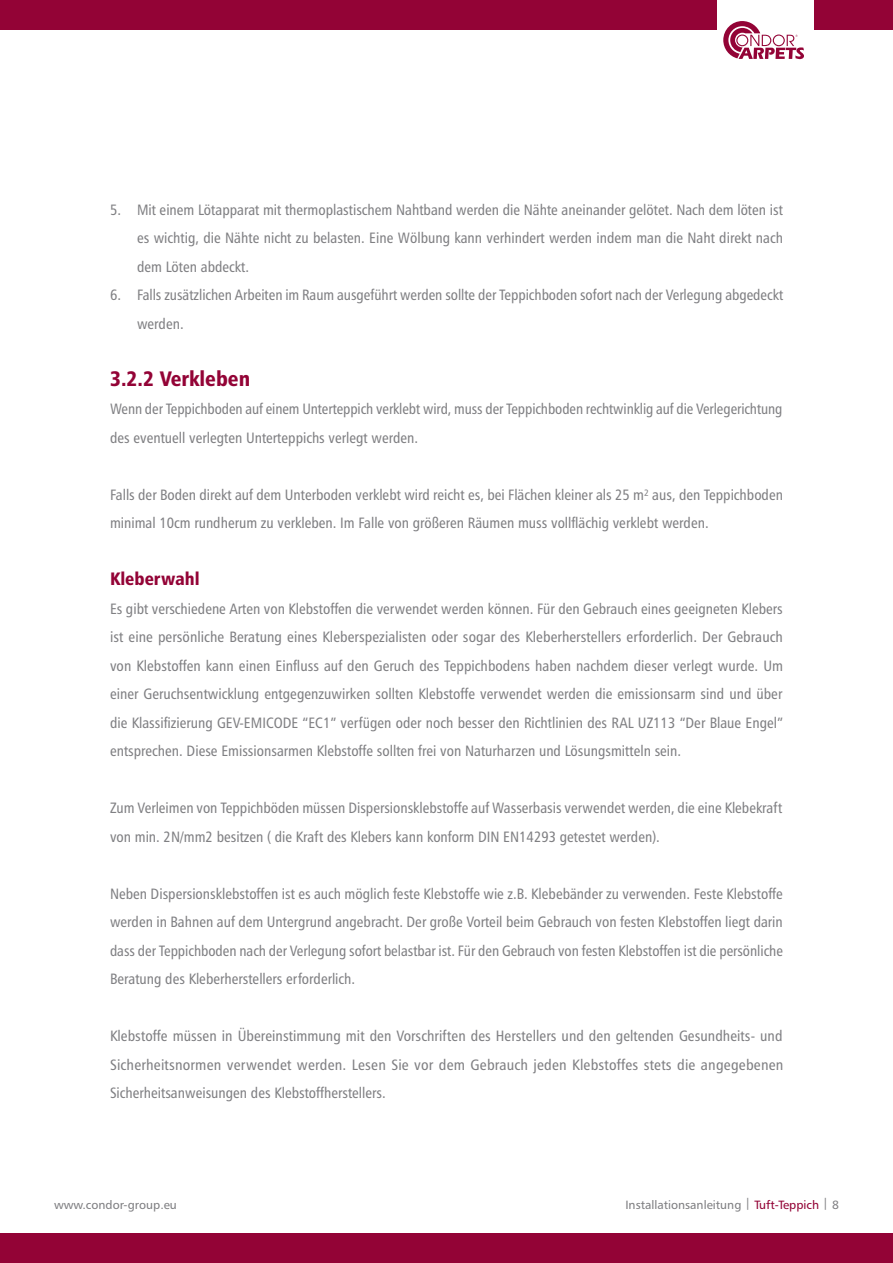
<style>
.page{position:relative;width:893px;height:1263px;background:#fff}
.page>*{position:absolute;margin:0;border:0;box-sizing:border-box;transform-origin:0 0}
.t1{font:21px "Humanist 777 BT Black Condensed B";color:#930336}
.t2{font:18px "Humanist 777 BT Black Condensed B";color:#930336}
.t3{font:15px/28.5px "Humanist 777 BT Roman Condensed B";color:#808083;text-align:justify}
.t4{font:12px "Humanist 777 BT Roman B";color:#808083}
.s1{color:#930336}
</style>
<div class="page">
<div style="left:0;top:0;width:893px;height:30px;background:#930336"></div>
<div style="left:0;top:1233px;width:893px;height:30px;background:#930336"></div>
<div style="left:717px;top:0;width:97px;height:73px;background:#fff"></div>
<svg style="left:723px;top:21px;width:81px;height:38px"></svg>
<p class="t3" style="left:137px;top:195px;width:647px;text-indent:-27px">5. Mit einem Lötapparat mit thermoplastischem Nahtband werden die Nähte aneinander gelötet. Nach dem löten ist es wichtig, die Nähte nicht zu belasten. Eine Wölbung kann verhindert werden indem man die Naht direkt nach dem Löten abdeckt.</p>
<p class="t3" style="left:137px;top:280px;width:648px;text-indent:-27px">6. Falls zusätzlichen Arbeiten im Raum ausgeführt werden sollte der Teppichboden sofort nach der Verlegung abgedeckt werden.</p>
<h1 class="t1" style="left:110px;top:365px;width:142px">3.2.2 Verkleben</h1>
<p class="t3" style="left:110px;top:394px;width:674px">Wenn der Teppichboden auf einem Unterteppich verklebt wird, muss der Teppichboden rechtwinklig auf die Verlegerichtung des eventuell verlegten Unterteppichs verlegt werden.</p>
<p class="t3" style="left:110px;top:480px;width:674px">Falls der Boden direkt auf dem Unterboden verklebt wird reicht es, bei Flächen kleiner als 25 m² aus, den Teppichboden minimal 10cm rundherum zu verkleben. Im Falle von größeren Räumen muss vollflächig verklebt werden.</p>
<p class="t2" style="left:110px;top:567px;width:91px">Kleberwahl</p>
<p class="t3" style="left:110px;top:594px;width:674px">Es gibt verschiedene Arten von Klebstoffen die verwendet werden können. Für den Gebrauch eines geeigneten Klebers ist eine persönliche Beratung eines Kleberspezialisten oder sogar des Kleberherstellers erforderlich. Der Gebrauch von Klebstoffen kann einen Einfluss auf den Geruch des Teppichbodens haben nachdem dieser verlegt wurde. Um einer Geruchsentwicklung entgegenzuwirken sollten Klebstoffe verwendet werden die emissionsarm sind und über die Klassifizierung GEV-EMICODE “EC1” verfügen oder noch besser den Richtlinien des RAL UZ113 “Der Blaue Engel” entsprechen. Diese Emissionsarmen Klebstoffe sollten frei von Naturharzen und Lösungsmitteln sein.</p>
<p class="t3" style="left:110px;top:793px;width:674px">Zum Verleimen von Teppichböden müssen Dispersionsklebstoffe auf Wasserbasis verwendet werden, die eine Klebekraft von min. 2N/mm2 besitzen ( die Kraft des Klebers kann konform DIN EN14293 getestet werden).</p>
<p class="t3" style="left:110px;top:879px;width:674px">Neben Dispersionsklebstoffen ist es auch möglich feste Klebstoffe wie z.B. Klebebänder zu verwenden. Feste Klebstoffe werden in Bahnen auf dem Untergrund angebracht. Der große Vorteil beim Gebrauch von festen Klebstoffen liegt darin dass der Teppichboden nach der Verlegung sofort belastbar ist. Für den Gebrauch von festen Klebstoffen ist die persönliche Beratung des Kleberherstellers erforderlich.</p>
<p class="t3" style="left:110px;top:1021px;width:675px">Klebstoffe müssen in Übereinstimmung mit den Vorschriften des Herstellers und den geltenden Gesundheits- und Sicherheitsnormen verwendet werden. Lesen Sie vor dem Gebrauch jeden Klebstoffes stets die angegebenen Sicherheitsanweisungen des Klebstoffherstellers.</p>
<p class="t4" style="left:54px;top:1197px;width:124px">www.condor-group.eu</p>
<p class="t4" style="left:625px;top:1197px;width:215px">Installationsanleitung | <span class="s1">Tuft-Teppich</span> | 8</p>
</div>
